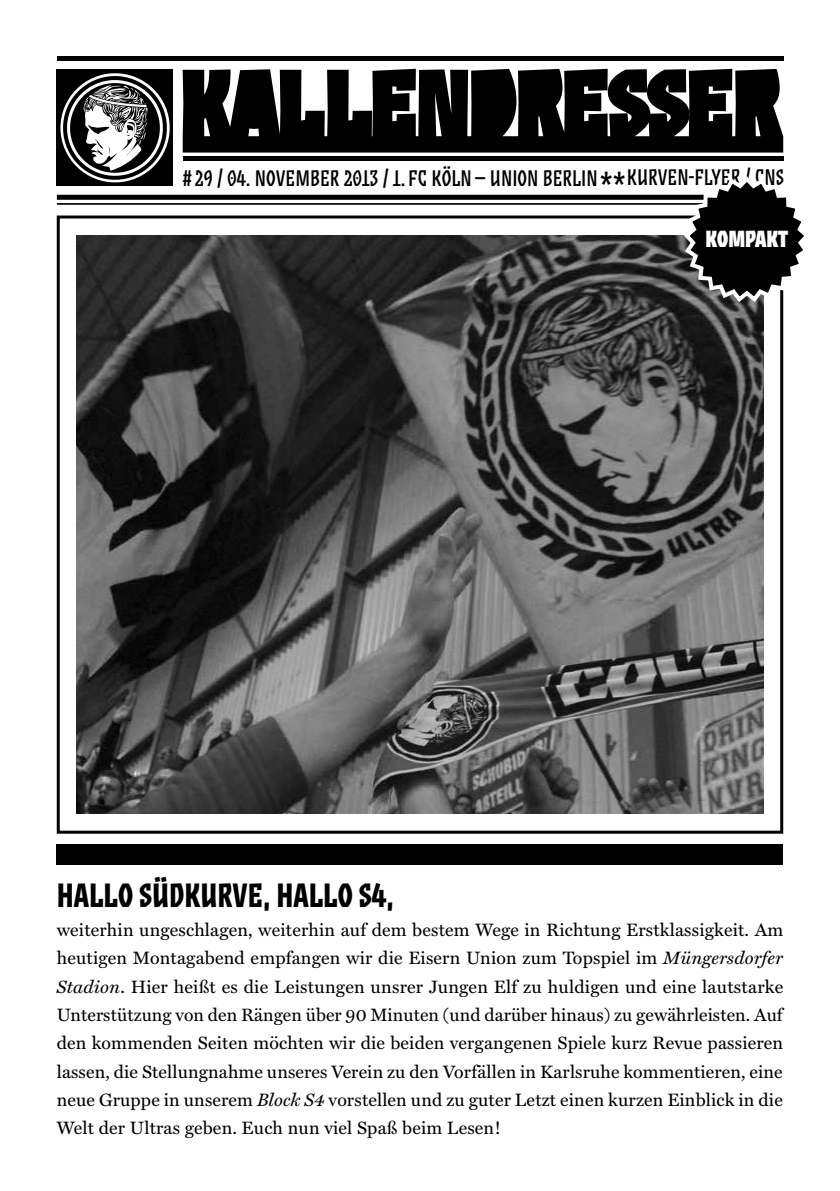
<style>
.page{position:relative;width:840px;height:1191px;background:#fff}
.page>*{position:absolute;margin:0;border:0;box-sizing:border-box;transform-origin:0 0}
.t1{font:36px "Zalamander Caps";color:#000}
.t2{font:600 34px "Zalamander Caps";color:#000}
.t3{font:700 23.6px "Zalamander Caps";color:#fff}
.t4{font:22.8px "Zalamander Caps";color:#000}
.t5{font:18px/28.4px "Miller Text";letter-spacing:.01em;color:#000;text-align:justify}
.s1{font-style:italic}
</style>
<div class="page">
<div style="left:57px;top:215px;width:725px;height:618px;border:3px solid #000"></div>
<img style="left:77px;top:235px;width:685px;height:578px">
<svg style="left:182px;top:69px;width:600px;height:84px;fill:#000"></svg>
<svg style="left:691px;top:109px;width:2px;height:8px"></svg>
<div style="left:57px;top:70px;width:116px;height:116px;background:#000"></div>
<svg style="left:60px;top:73px;width:110px;height:110px"></svg>
<hr style="left:57px;top:57px;width:725px;height:4px;background:#000">
<hr style="left:183px;top:156px;width:599px;height:4px;background:#000">
<div style="left:57px;top:195px;width:725px;height:5px;background:#000"></div>
<hr style="left:57px;top:203px;width:725px;height:2px;background:#000">
<div style="left:57px;top:845px;width:725px;height:20px;background:#000"></div>
<svg style="left:680px;top:182px;width:124px;height:123px"></svg>
<p class="t4" style="left:183px;top:163px;width:416px"># 29 / 04. NOVEMBER 2013 / 1. FC KÖLN – UNION BERLIN</p>
<p class="t4" style="left:626px;top:162px;width:158px">KURVEN-FLYER / CNS</p>
<h1 class="t1" style="left:599px;top:163px;width:28px">**</h1>
<h3 class="t3" style="left:705px;top:224px;width:84px">KOMPAKT</h3>
<h2 class="t2" style="left:57px;top:873px;width:338px">HALLO SÜDKURVE, HALLO S4,</h2>
<p class="t5" style="left:57px;top:915px;width:727px">weiterhin ungeschlagen, weiterhin auf dem bestem Wege in Richtung Erstklassigkeit. Am heutigen Montagabend empfangen wir die Eisern Union zum Topspiel im <span class="s1">Müngersdorfer Stadion</span>. Hier heißt es die Leistungen unsrer Jungen Elf zu huldigen und eine lautstarke Unterstützung von den Rängen über 90 Minuten (und darüber hinaus) zu gewährleisten. Auf den kommenden Seiten möchten wir die beiden vergangenen Spiele kurz Revue passieren lassen, die Stellungnahme unseres Verein zu den Vorfällen in Karlsruhe kommentieren, eine neue Gruppe in unserem <span class="s1">Block S4</span> vorstellen und zu guter Letzt einen kurzen Einblick in die Welt der Ultras geben. Euch nun viel Spaß beim Lesen!</p>
</div>
